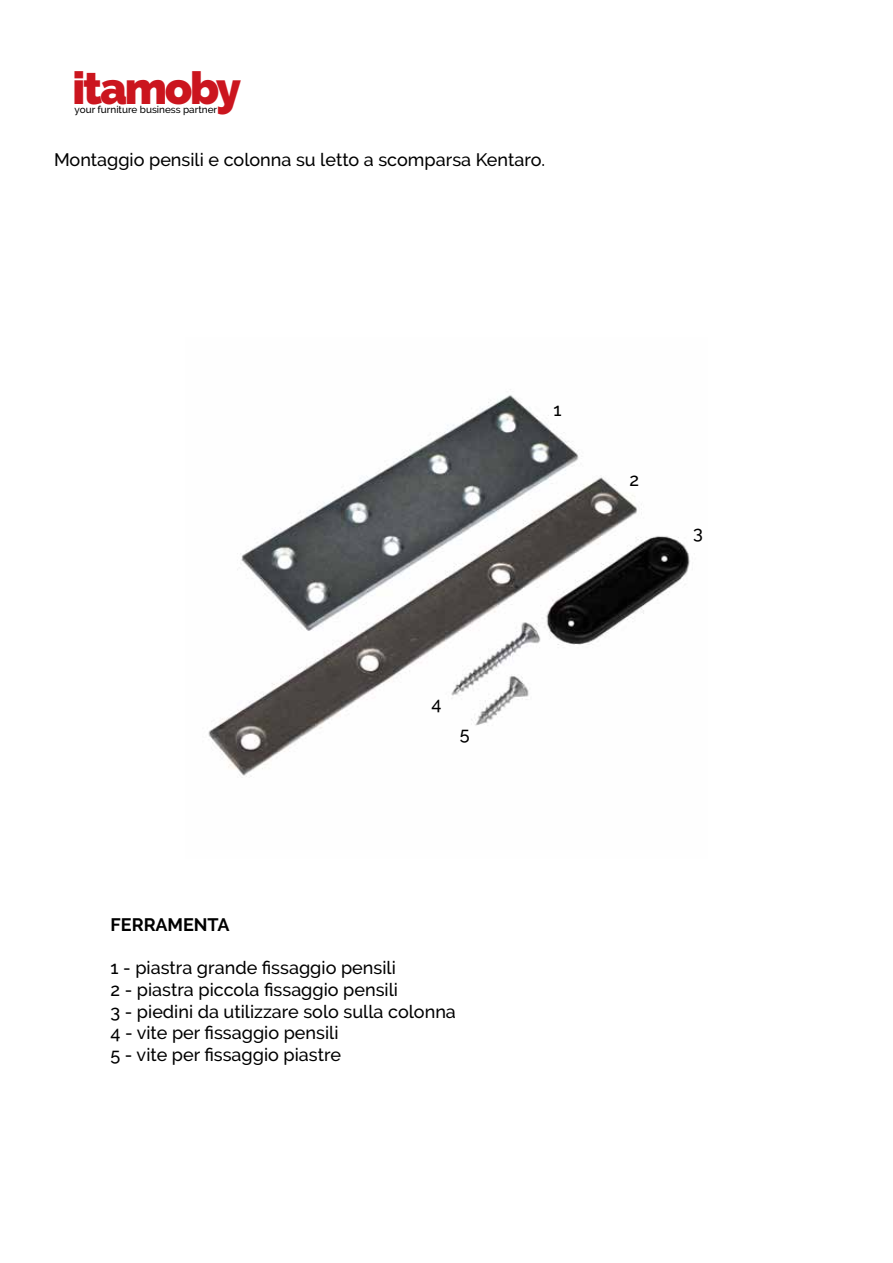
<style>
.page{position:relative;width:893px;height:1263px;background:#fff}
.page>*{position:absolute;margin:0;border:0;box-sizing:border-box;transform-origin:0 0}
.t1{font:900 45px "Raleway";letter-spacing:-.05em;color:#cb151e}
.t2{font:500 18px/21.6px "Raleway";color:#000}
.t3{font:700 18px "Raleway";color:#000}
.t4{font:500 9.9px "Raleway";color:#000}
</style>
<div class="page">
<img style="left:208px;top:389px;width:482px;height:388px">
<h1 class="t1" style="left:73px;top:62px;width:170px">itamoby</h1>
<p class="t4" style="left:75px;top:103px;width:144px">your furniture business partner</p>
<p class="t2" style="left:54px;top:149px;width:493px">Montaggio pensili e colonna su letto a scomparsa Kentaro.</p>
<p class="t2" style="left:432px;top:692px;width:12px">4</p>
<p class="t2" style="left:460px;top:723px;width:11px">5</p>
<p class="t3" style="left:111px;top:914px;width:121px">FERRAMENTA</p>
<p class="t2" style="left:111px;top:957px;width:347px">1 - piastra grande fissaggio pensili<br>2 - piastra piccola fissaggio pensili<br>3 - piedini da utilizzare solo sulla colonna 4 - vite per fissaggio pensili<br>5 - vite per fissaggio piastre</p>
<p class="t2" style="left:554px;top:399px;width:10px">1</p>
<p class="t2" style="left:629px;top:468px;width:11px">2</p>
<p class="t2" style="left:693px;top:522px;width:11px">3</p>
</div>
